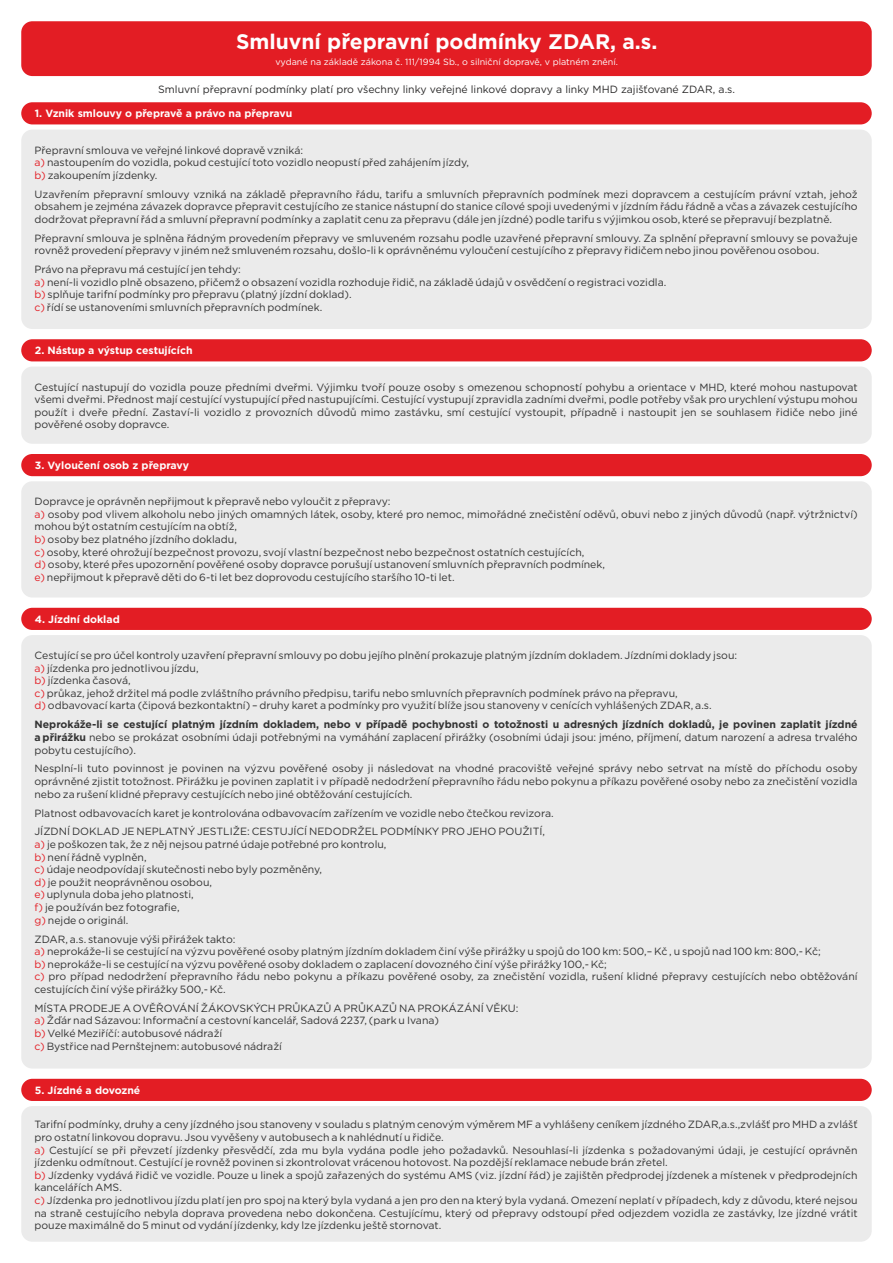
<style>
.page{position:relative;width:893px;height:1263px;background:#fff}
.page>*{position:absolute;margin:0;border:0;box-sizing:border-box;transform-origin:0 0}
.t1{font:700 21px "Gotham";color:#fefefe}
.t2{font:10.5px/12.6px "Gotham";color:#333}
.t3{font:700 10.5px "Gotham";color:#fefefe}
.t4{font:10.5px "Gotham";color:#2a2929}
.t5{font:9px "Gotham";color:#fefefe}
.s1{color:#e31d24}
.s2{font-weight:700}
</style>
<div class="page">
<div style="left:21px;top:130px;width:851px;height:199px;background:#ebebeb;border-radius:11px"></div>
<div style="left:21px;top:21px;width:851px;height:55px;background:#e31d24;border-radius:11px"></div>
<div style="left:21px;top:102px;width:851px;height:22px;background:#e31d24;border-radius:11px"></div>
<div style="left:21px;top:367px;width:851px;height:77px;background:#ebebeb;border-radius:11px"></div>
<div style="left:21px;top:339px;width:851px;height:22px;background:#e31d24;border-radius:11px"></div>
<div style="left:21px;top:481px;width:851px;height:116px;background:#ebebeb;border-radius:11px"></div>
<div style="left:21px;top:454px;width:851px;height:22px;background:#e31d24;border-radius:11px"></div>
<div style="left:21px;top:635px;width:851px;height:433px;background:#ebebeb;border-radius:11px"></div>
<div style="left:21px;top:608px;width:851px;height:22px;background:#e31d24;border-radius:11px"></div>
<div style="left:21px;top:1106px;width:851px;height:136px;background:#ebebeb;border-radius:11px"></div>
<div style="left:21px;top:1079px;width:851px;height:22px;background:#e31d24;border-radius:11px"></div>
<h1 class="t1" style="left:236px;top:28px;width:423px">Smluvní přepravní podmínky ZDAR, a.s.</h1>
<p class="t5" style="left:275px;top:56px;width:344px">vydané na základě zákona č. 111/1994 Sb., o silniční dopravě, v platném znění.</p>
<p class="t4" style="left:158px;top:82px;width:578px">Smluvní přepravní podmínky platí pro všechny linky veřejné linkové dopravy a linky MHD zajišťované ZDAR, a.s.</p>
<p class="t3" style="left:35px;top:106px;width:259px">1. Vznik smlouvy o přepravě a právo na přepravu</p>
<p class="t2" style="left:35px;top:143px;width:436px">Přepravní smlouva ve veřejné linkové dopravě vzniká:<br><span class="s1">a)</span> nastoupením do vozidla, pokud cestující toto vozidlo neopustí před zahájením jízdy, <span class="s1">b)</span> zakoupením jízdenky.</p>
<p class="t2" style="left:35px;top:187px;width:825px;text-align:justify">Uzavřením přepravní smlouvy vzniká na základě přepravního řádu, tarifu a smluvních přepravních podmínek mezi dopravcem a cestujícím právní vztah, jehož obsahem je zejména závazek dopravce přepravit cestujícího ze stanice nástupní do stanice cílové spoji uvedenými v jízdním řádu řádně a včas a závazek cestujícího dodržovat přepravní řád a smluvní přepravní podmínky a zaplatit cenu za přepravu (dále jen jízdné) podle tarifu s výjimkou osob, které se přepravují bezplatně.</p>
<p class="t2" style="left:35px;top:231px;width:825px">Přepravní smlouva je splněna řádným provedením přepravy ve smluveném rozsahu podle uzavřené přepravní smlouvy. Za splnění přepravní smlouvy se považuje rovněž provedení přepravy v jiném než smluveném rozsahu, došlo-li k oprávněnému vyloučení cestujícího z přepravy řidičem nebo jinou pověřenou osobou.</p>
<p class="t2" style="left:34px;top:263px;width:633px">Právo na přepravu má cestující jen tehdy:<br><span class="s1">a)</span> není-li vozidlo plně obsazeno, přičemž o obsazení vozidla rozhoduje řidič, na základě údajů v osvědčení o registraci vozidla. <span class="s1">b)</span> splňuje tarifní podmínky pro přepravu (platný jízdní doklad).<br><span class="s1">c)</span> řídí se ustanoveními smluvních přepravních podmínek.</p>
<p class="t3" style="left:35px;top:343px;width:159px">2. Nástup a výstup cestujících</p>
<p class="t2" style="left:35px;top:380px;width:825px;text-align:justify">Cestující nastupují do vozidla pouze předními dveřmi. Výjimku tvoří pouze osoby s omezenou schopností pohybu a orientace v MHD, které mohou nastupovat všemi dveřmi. Přednost mají cestující vystupující před nastupujícími. Cestující vystupují zpravidla zadními dveřmi, podle potřeby však pro urychlení výstupu mohou použít i dveře přední. Zastaví-li vozidlo z provozních důvodů mimo zastávku, smí cestující vystoupit, případně i nastoupit jen se souhlasem řidiče nebo jiné pověřené osoby dopravce.</p>
<p class="t3" style="left:35px;top:458px;width:156px">3. Vyloučení osob z přepravy</p>
<p class="t2" style="left:35px;top:495px;width:825px">Dopravce je oprávněn nepřijmout k přepravě nebo vyloučit z přepravy:<br><span class="s1">a)</span> osoby pod vlivem alkoholu nebo jiných omamných látek, osoby, které pro nemoc, mimořádné znečistění oděvů, obuvi nebo z jiných důvodů (např. výtržnictví) mohou být ostatním cestujícím na obtíž,<br><span class="s1">b)</span> osoby bez platného jízdního dokladu,<br><span class="s1">c)</span> osoby, které ohrožují bezpečnost provozu, svojí vlastní bezpečnost nebo bezpečnost ostatních cestujících,<br><span class="s1">d)</span> osoby, které přes upozornění pověřené osoby dopravce porušují ustanovení smluvních přepravních podmínek,<br><span class="s1">e)</span> nepřijmout k přepravě děti do 6-ti let bez doprovodu cestujícího staršího 10-ti let.</p>
<p class="t3" style="left:35px;top:612px;width:86px">4. Jízdní doklad</p>
<p class="t2" style="left:35px;top:649px;width:704px">Cestující se pro účel kontroly uzavření přepravní smlouvy po dobu jejího plnění prokazuje platným jízdním dokladem. Jízdními doklady jsou: <span class="s1">a)</span> jízdenka pro jednotlivou jízdu,<br><span class="s1">b)</span> jízdenka časová,<br><span class="s1">c)</span> průkaz, jehož držitel má podle zvláštního právního předpisu, tarifu nebo smluvních přepravních podmínek právo na přepravu,<br><span class="s1">d)</span> odbavovací karta (čipová bezkontaktní) – druhy karet a podmínky pro využití blíže jsou stanoveny v cenících vyhlášených ZDAR, a.s.</p>
<p class="t2" style="left:35px;top:718px;width:825px;text-align:justify"><span class="s2">Neprokáže-li se cestující platným jízdním dokladem, nebo v případě pochybnosti o totožnosti u adresných jízdních dokladů, je povinen zaplatit jízdné a přirážku</span> nebo se prokázat osobními údaji potřebnými na vymáhání zaplacení přirážky (osobními údaji jsou: jméno, příjmení, datum narození a adresa trvalého pobytu cestujícího).</p>
<p class="t2" style="left:35px;top:762px;width:825px;text-align:justify">Nesplní-li tuto povinnost je povinen na výzvu pověřené osoby ji následovat na vhodné pracoviště veřejné správy nebo setrvat na místě do příchodu osoby oprávněné zjistit totožnost. Přirážku je povinen zaplatit i v případě nedodržení přepravního řádu nebo pokynu a příkazu pověřené osoby nebo za znečistění vozidla nebo za rušení klidné přepravy cestujících nebo jiné obtěžování cestujících.</p>
<p class="t2" style="left:34px;top:803px;width:521px;line-height:18.9px">Platnost odbavovacích karet je kontrolována odbavovacím zařízením ve vozidle nebo čtečkou revizora.<br>JÍZDNÍ DOKLAD JE NEPLATNÝ JESTLIŽE: CESTUJÍCÍ NEDODRŽEL PODMÍNKY PRO JEHO POUŽITÍ,</p>
<p class="t2" style="left:34px;top:838px;width:354px"><span class="s1">a)</span> je poškozen tak, že z něj nejsou patrné údaje potřebné pro kontrolu, <span class="s1">b)</span> není řádně vyplněn,<br><span class="s1">c)</span> údaje neodpovídají skutečnosti nebo byly pozměněny,<br><span class="s1">d)</span> je použit neoprávněnou osobou,<br><span class="s1">e)</span> uplynula doba jeho platnosti,<br><span class="s1">f)</span> je používán bez fotografie,<br><span class="s1">g)</span> nejde o originál.</p>
<p class="t2" style="left:34px;top:932px;width:825px">ZDAR, a.s. stanovuje výši přirážek takto:<br><span class="s1">a)</span> neprokáže-li se cestující na výzvu pověřené osoby platným jízdním dokladem činí výše přirážky u spojů do 100 km: 500,– Kč , u spojů nad 100 km: 800,- Kč;<br><span class="s1">b)</span> neprokáže-li se cestující na výzvu pověřené osoby dokladem o zaplacení dovozného činí výše přirážky 100,- Kč;<br><span class="s1">c)</span> pro případ nedodržení přepravního řádu nebo pokynu a příkazu pověřené osoby, za znečistění vozidla, rušení klidné přepravy cestujících nebo obtěžování cestujících činí výše přirážky 500,- Kč.</p>
<p class="t2" style="left:34px;top:1002px;width:486px">MÍSTA PRODEJE A OVĚŘOVÁNÍ ŽÁKOVSKÝCH PRŮKAZŮ A PRŮKAZŮ NA PROKÁZÁNÍ VĚKU: <span class="s1">a)</span> Žďár nad Sázavou: Informační a cestovní kancelář, Sadová 2237, (park u Ivana)<br><span class="s1">b)</span> Velké Meziříčí: autobusové nádraží<br><span class="s1">c)</span> Bystřice nad Pernštejnem: autobusové nádraží</p>
<p class="t3" style="left:35px;top:1083px;width:107px">5. Jízdné a dovozné</p>
<p class="t2" style="left:35px;top:1118px;width:825px">Tarifní podmínky, druhy a ceny jízdného jsou stanoveny v souladu s platným cenovým výměrem MF a vyhlášeny ceníkem jízdného ZDAR,a.s.,zvlášť pro MHD a zvlášť pro ostatní linkovou dopravu. Jsou vyvěšeny v autobusech a k nahlédnutí u řidiče.<br><span class="s1">a)</span> Cestující se při převzetí jízdenky přesvědčí, zda mu byla vydána podle jeho požadavků. Nesouhlasí-li jízdenka s požadovanými údaji, je cestující oprávněn jízdenku odmítnout. Cestující je rovněž povinen si zkontrolovat vrácenou hotovost. Na pozdější reklamace nebude brán zřetel.<br><span class="s1">b)</span> Jízdenky vydává řidič ve vozidle. Pouze u linek a spojů zařazených do systému AMS (viz. jízdní řád) je zajištěn předprodej jízdenek a místenek v předprodejních kancelářích AMS.<br><span class="s1">c)</span> Jízdenka pro jednotlivou jízdu platí jen pro spoj na který byla vydaná a jen pro den na který byla vydaná. Omezení neplatí v případech, kdy z důvodu, které nejsou na straně cestujícího nebyla doprava provedena nebo dokončena. Cestujícímu, který od přepravy odstoupí před odjezdem vozidla ze zastávky, lze jízdné vrátit pouze maximálně do 5 minut od vydání jízdenky, kdy lze jízdenku ještě stornovat.</p>
</div>
